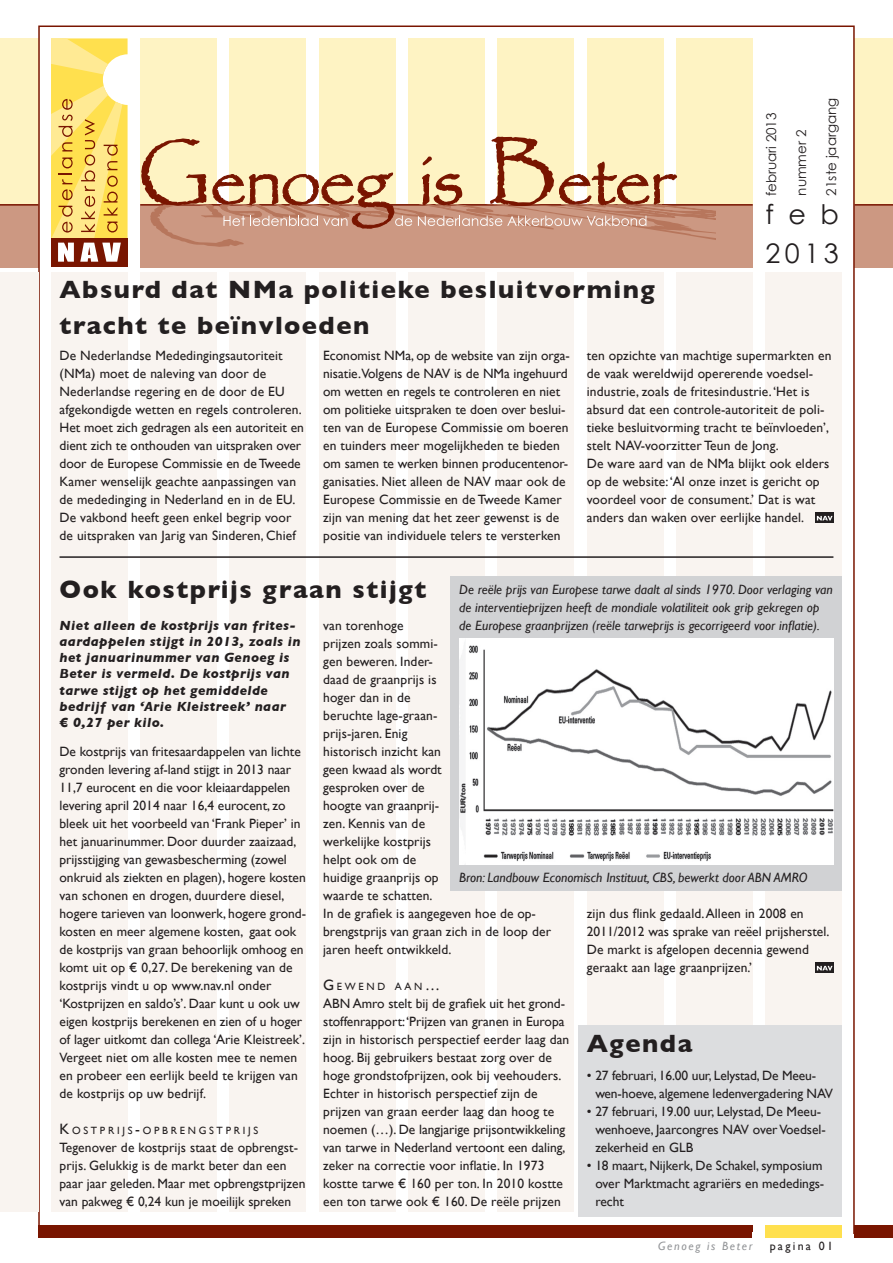
<style>
.page{position:relative;width:893px;height:1263px;background:#fff}
.page>*{position:absolute;margin:0;border:0;box-sizing:border-box;transform-origin:0 0}
.t1{font:27px/39px "Century Gothic";letter-spacing:.17em;color:#231f20}
.t2{font:700 25.5px/36px "Gill Sans";letter-spacing:.06em;color:#231f20}
.t3{font:13.5px/18px "Gill Sans";letter-spacing:.01em;color:#231f20}
.t4{font:italic 13.5px/18px "Gill Sans";color:#231f20}
.t5{font:italic 700 13.5px/16.2px "Gill Sans";letter-spacing:.03em;color:#231f20}
.t6{font:13.5px/18px "Gill Sans";letter-spacing:-.01em;color:#231f20}
.t7{font:13.5px "Century Gothic";color:#231f20}
.t8{font:italic 12px "Gill Sans";letter-spacing:.14em;color:#939598}
.t9{font:12px "Gill Sans";letter-spacing:.19em;color:#231f20}
.t10{font:10.5px "Gill Sans";letter-spacing:.255em;color:#231f20}
.s1{font-size:15px}
</style>
<div class="page">
<div style="left:855px;top:38px;width:38px;height:166px;background:#fef3c3"></div>
<div style="left:855px;top:204px;width:38px;height:64px;background:#cc9882"></div>
<div style="left:0;top:38px;width:38px;height:166px;background:#fef3c3"></div>
<div style="left:0;top:204px;width:38px;height:64px;background:#cc9882"></div>
<div style="left:140px;top:204px;width:613px;height:64px;background:#cc9882"></div>
<div style="left:0;top:272px;width:38px;height:940px;background:#f9f4f0"></div>
<hr style="left:0;top:204px;width:38px;height:2px;background:#791500">
<div style="left:51px;top:238px;width:77px;height:29px;background:#791500"></div>
<svg style="left:51px;top:38px;width:77px;height:224px;background:#efcf6d"></svg>
<div style="left:140px;top:38px;width:77px;height:166px;background:#fef3c3"></div>
<div style="left:230px;top:38px;width:76px;height:166px;background:#fef3c3"></div>
<div style="left:319px;top:38px;width:76px;height:166px;background:#fef3c3"></div>
<div style="left:408px;top:38px;width:77px;height:166px;background:#fef3c3"></div>
<div style="left:497px;top:38px;width:77px;height:166px;background:#fef3c3"></div>
<div style="left:587px;top:38px;width:76px;height:166px;background:#fef3c3"></div>
<div style="left:676px;top:38px;width:77px;height:166px;background:#fef3c3"></div>
<hr style="left:140px;top:204px;width:613px;height:2px;background:#791500">
<div style="left:51px;top:272px;width:77px;height:940px;background:#f9f4f0"></div>
<div style="left:140px;top:272px;width:77px;height:940px;background:#f9f4f0"></div>
<div style="left:230px;top:272px;width:76px;height:940px;background:#f9f4f0"></div>
<div style="left:319px;top:272px;width:76px;height:940px;background:#f9f4f0"></div>
<div style="left:408px;top:272px;width:77px;height:940px;background:#f9f4f0"></div>
<div style="left:497px;top:272px;width:77px;height:940px;background:#f9f4f0"></div>
<div style="left:587px;top:272px;width:76px;height:940px;background:#f9f4f0"></div>
<div style="left:676px;top:272px;width:77px;height:940px;background:#f9f4f0"></div>
<div style="left:765px;top:272px;width:77px;height:940px;background:#f9f4f0"></div>
<hr style="left:855px;top:204px;width:38px;height:2px;background:#791500">
<div style="left:38px;top:1225px;width:715px;height:12px;background:#791500"></div>
<div style="left:765px;top:1225px;width:77px;height:12px;background:#ffe04e"></div>
<div style="left:855px;top:1225px;width:38px;height:12px;background:#791500"></div>
<svg style="left:141px;top:137px;width:574px;height:110px"></svg>
<svg style="left:815px;top:513px;width:18px;height:10px"></svg>
<svg style="left:817px;top:516px;width:15px;height:4px"></svg>
<div style="left:451px;top:576px;width:391px;height:315px;background:#d1d2d4"></div>
<svg style="left:815px;top:963px;width:18px;height:10px"></svg>
<svg style="left:817px;top:966px;width:15px;height:4px"></svg>
<img style="left:459px;top:639px;width:374px;height:225px">
<hr style="left:60px;top:556px;width:773px;height:2px;background:#231f20">
<div style="left:578px;top:1025px;width:264px;height:191px;background:#dcdddf"></div>
<h2 class="t2" style="left:60px;top:271px;width:597px">Absurd dat NMa politieke besluitvorming tracht te beïnvloeden</h2>
<p class="t7" style="left:823px;top:196px;width:100px;rotate:-90deg">21ste jaargang</p>
<h1 class="t1" style="left:765px;top:195px;width:75px">feb<br>2013</h1>
<p class="t7" style="left:763px;top:196px;width:85px;rotate:-90deg">februari 2013</p>
<p class="t7" style="left:793px;top:196px;width:67px;rotate:-90deg">nummer 2</p>
<p class="t3" style="left:60px;top:346px;width:246px">De Nederlandse Mededingingsautoriteit (NMa) moet de naleving van door de Nederlandse regering en de door de EU afgekondigde wetten en regels controleren.<br>Het moet zich gedragen als een autoriteit en dient zich te onthouden van uitspraken over door de Europese Commissie en de Tweede Kamer wenselijk geachte aanpassingen van de mededinging in Nederland en in de EU.<br>De vakbond heeft geen enkel begrip voor de uitspraken van Jarig van Sinderen, Chief</p>
<p class="t3" style="left:323px;top:346px;width:248px">Economist NMa, op de website van zijn orga&shy;nisatie.Volgens de NAV is de NMa ingehuurd om wetten en regels te controleren en niet om politieke uitspraken te doen over beslui&shy;ten van de Europese Commissie om boeren en tuinders meer mogelijkheden te bieden om samen te werken binnen producentenor&shy;ganisaties. Niet alleen de NAV maar ook de Europese Commissie en de Tweede Kamer zijn van mening dat het zeer gewenst is de positie van individuele telers te versterken</p>
<p class="t3" style="left:587px;top:346px;width:246px">ten opzichte van machtige supermarkten en de vaak wereldwijd opererende voedsel&shy;industrie, zoals de fritesindustrie. ‘Het is absurd dat een controle-autoriteit de poli&shy;tieke besluitvorming tracht te beïnvloeden’, stelt NAV-voorzitter Teun de Jong.<br>De ware aard van de NMa blijkt ook elders op de website: ‘Al onze inzet is gericht op voordeel voor de consument.’ Dat is wat anders dan waken over eerlijke handel.</p>
<h2 class="t2" style="left:60px;top:571px;width:368px">Ook kostprijs graan stijgt</h2>
<p class="t4" style="left:459px;top:580px;width:375px">De reële prijs van Europese tarwe daalt al sinds 1970. Door verlaging van de interventieprijzen heeft de mondiale volatiliteit ook grip gekregen op de Europese graanprijzen (reële tarweprijs is gecorrigeerd voor inflatie).</p>
<p class="t5" style="left:60px;top:617px;width:242px">Niet alleen de kostprijs van frites&shy;aardappelen stijgt in 2013, zoals in het januarinummer van Genoeg is<br>Beter is vermeld. De kostprijs van tarwe stijgt op het gemiddelde bedrijf van ‘Arie Kleistreek’ naar<br>€ 0,27 per kilo.</p>
<p class="t3" style="left:60px;top:742px;width:248px">De kostprijs van fritesaardappelen van lichte gronden levering af-land stijgt in 2013 naar 11,7 eurocent en die voor kleiaardappelen levering april 2014 naar 16,4 eurocent, zo bleek uit het voorbeeld van ‘Frank Pieper’ in het januarinummer. Door duurder zaaizaad, prijsstijging van gewasbescherming (zowel onkruid als ziekten en plagen), hogere kosten van schonen en drogen, duurdere diesel, hogere tarieven van loonwerk, hogere grond&shy;kosten en meer algemene kosten, gaat ook de kostprijs van graan behoorlijk omhoog en komt uit op € 0,27. De berekening van de kostprijs vindt u op www.nav.nl onder ‘Kostprijzen en saldo’s’. Daar kunt u ook uw eigen kostprijs berekenen en zien of u hoger of lager uitkomt dan collega ‘Arie Kleistreek’.<br>Vergeet niet om alle kosten mee te nemen en probeer een eerlijk beeld te krijgen van de kostprijs op uw bedrijf.</p>
<p class="t10" style="left:60px;top:1124px;width:200px"><span class="s1">K</span>OSTPRIJS<span class="s1">-</span>OPBRENGSTPRIJS</p>
<p class="t3" style="left:60px;top:1138px;width:247px">Tegenover de kostprijs staat de opbrengst&shy;prijs. Gelukkig is de markt beter dan een paar jaar geleden. Maar met opbrengstprijzen van pakweg € 0,24 kun je moeilijk spreken</p>
<p class="t3" style="left:323px;top:616px;width:229px">van torenhoge<br>prijzen zoals sommi-<br>gen beweren. Inder-<br>daad de graanprijs is<br>hoger dan in de<br>beruchte lage-graan-<br>prijs-jaren. Enig<br>historisch inzicht kan<br>geen kwaad als wordt<br>gesproken over de<br>hoogte van graanprij-<br>zen. Kennis van de<br>werkelijke kostprijs<br>helpt ook om de<br>huidige graanprijs op<br>waarde te schatten.<br>In de grafiek is aangegeven hoe de op&shy;brengstprijs van graan zich in de loop der jaren heeft ontwikkeld.</p>
<p class="t10" style="left:323px;top:980px;width:118px"><span class="s1">G</span> EWEND AAN<span class="s1">…</span></p>
<p class="t3" style="left:323px;top:994px;width:248px">ABN Amro stelt bij de grafiek uit het grond&shy;stoffenrapport: ‘Prijzen van granen in Europa zijn in historisch perspectief eerder laag dan hoog. Bij gebruikers bestaat zorg over de hoge grondstofprijzen, ook bij veehouders.<br>Echter in historisch perspectief zijn de prijzen van graan eerder laag dan hoog te noemen (…). De langjarige prijsontwikkeling van tarwe in Nederland vertoont een daling, zeker na correctie voor inflatie. In 1973 kostte tarwe € 160 per ton. In 2010 kostte een ton tarwe ook € 160. De reële prijzen</p>
<p class="t4" style="left:459px;top:868px;width:350px">Bron: Landbouw Economisch Instituut, CBS, bewerkt door ABN AMRO</p>
<p class="t3" style="left:587px;top:904px;width:244px">zijn dus flink gedaald. Alleen in 2008 en 2011/2012 was sprake van reëel prijsherstel.<br>De markt is afgelopen decennia gewend geraakt aan lage graanprijzen.’</p>
<h2 class="t2" style="left:587px;top:1025px;width:107px">Agenda</h2>
<p class="t6" style="left:595px;top:1066px;width:239px;text-indent:-9px">• 27 februari, 16.00 uur, Lelystad, De Meeu&shy;wen-hoeve, algemene ledenvergadering NAV</p>
<p class="t3" style="left:595px;top:1102px;width:232px;text-indent:-9px">• 27 februari, 19.00 uur, Lelystad, De Meeu&shy;wenhoeve, Jaarcongres NAV over Voedsel&shy;zekerheid en GLB</p>
<p class="t3" style="left:595px;top:1156px;width:231px;text-indent:-9px">• 18 maart, Nijkerk, De Schakel, symposium over Marktmacht agrariërs en mededings&shy;recht</p>
<p class="t8" style="left:658px;top:1239px;width:96px">Genoeg is Beter</p>
<p class="t9" style="left:770px;top:1239px;width:65px">pagina 01</p>
</div>
